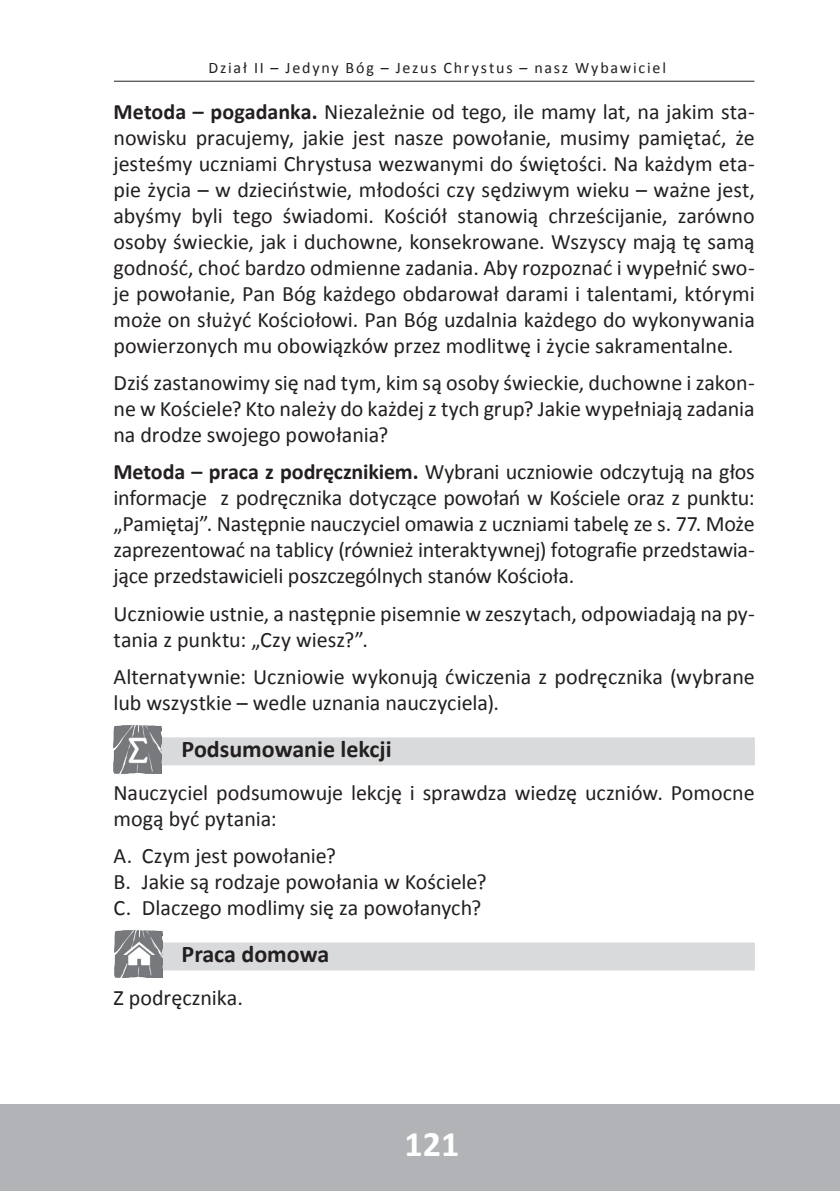
<style>
.page{position:relative;width:840px;height:1191px;background:#fff}
.page>*{position:absolute;margin:0;border:0;box-sizing:border-box;transform-origin:0 0}
.t1{font:700 36px "Calibri";color:#fff}
.t2{font:700 24px "Calibri";color:#231f20}
.t3{font:22px/26px "Calibri";letter-spacing:-.005em;color:#231f20}
.t4{font:16px "Calibri";letter-spacing:.11em;color:#231f20}
.s1{font-weight:700}
</style>
<div class="page">
<hr style="left:0;top:1104px;width:1px;height:87px;background:#b2b3b7">
<div style="left:1px;top:1104px;width:838px;height:87px;background:#b2b3b7"></div>
<hr style="left:114px;top:81px;width:640px;height:1px;background:#231f20">
<div style="left:160px;top:737px;width:594px;height:28px;background:#d9dadc"></div>
<div style="left:160px;top:942px;width:594px;height:28px;background:#d9dadc"></div>
<img style="left:113px;top:726px;width:48px;height:47px">
<img style="left:115px;top:930px;width:48px;height:48px">
<p class="t4" style="left:208px;top:58px;width:458px">Dział II – Jedyny Bóg – Jezus Chrystus – nasz Wybawiciel</p>
<p class="t3" style="left:113px;top:98px;width:642px;text-align:justify"><span class="s1">Metoda – pogadanka.</span> Niezależnie od tego, ile mamy lat, na jakim sta&shy;nowisku pracujemy, jakie jest nasze powołanie, musimy pamiętać, że jesteśmy uczniami Chrystusa wezwanymi do świętości. Na każdym eta&shy;pie życia – w dzieciństwie, młodości czy sędziwym wieku – ważne jest, abyśmy byli tego świadomi. Kościół stanowią chrześcijanie, zarówno osoby świeckie, jak i duchowne, konsekrowane. Wszyscy mają tę samą godność, choć bardzo odmienne zadania. Aby rozpoznać i wypełnić swo&shy;je powołanie, Pan Bóg każdego obdarował darami i talentami, którymi może on służyć Kościołowi. Pan Bóg uzdalnia każdego do wykonywania powierzonych mu obowiązków przez modlitwę i życie sakramentalne.</p>
<p class="t3" style="left:113px;top:370px;width:642px;text-align:justify">Dziś zastanowimy się nad tym, kim są osoby świeckie, duchowne i zakon&shy;ne w Kościele? Kto należy do każdej z tych grup? Jakie wypełniają zadania na drodze swojego powołania?</p>
<p class="t3" style="left:113px;top:459px;width:642px;text-align:justify"><span class="s1">Metoda – praca z podręcznikiem.</span> Wybrani uczniowie odczytują na głos informacje z podręcznika dotyczące powołań w Kościele oraz z punktu: „Pamiętaj”. Następnie nauczyciel omawia z uczniami tabelę ze s. 77. Może zaprezentować na tablicy (również interaktywnej) fotografie przedstawia&shy;jące przedstawicieli poszczególnych stanów Kościoła.</p>
<p class="t3" style="left:113px;top:600px;width:642px">Uczniowie ustnie, a następnie pisemnie w zeszytach, odpowiadają na py&shy;tania z punktu: „Czy wiesz?”.</p>
<p class="t3" style="left:113px;top:664px;width:642px">Alternatywnie: Uczniowie wykonują ćwiczenia z podręcznika (wybrane lub wszystkie – wedle uznania nauczyciela).</p>
<p class="t2" style="left:181px;top:733px;width:211px">Podsumowanie lekcji</p>
<p class="t3" style="left:113px;top:779px;width:642px">Nauczyciel podsumowuje lekcję i sprawdza wiedzę uczniów. Pomocne mogą być pytania:</p>
<p class="t3" style="left:113px;top:843px;width:374px">A. Czym jest powołanie?<br>B. Jakie są rodzaje powołania w Kościele?<br>C. Dlaczego modlimy się za powołanych?</p>
<p class="t2" style="left:181px;top:938px;width:149px">Praca domowa</p>
<p class="t3" style="left:113px;top:984px;width:131px">Z podręcznika.</p>
<p class="t1" style="left:404px;top:1120px;width:56px">121</p>
</div>
